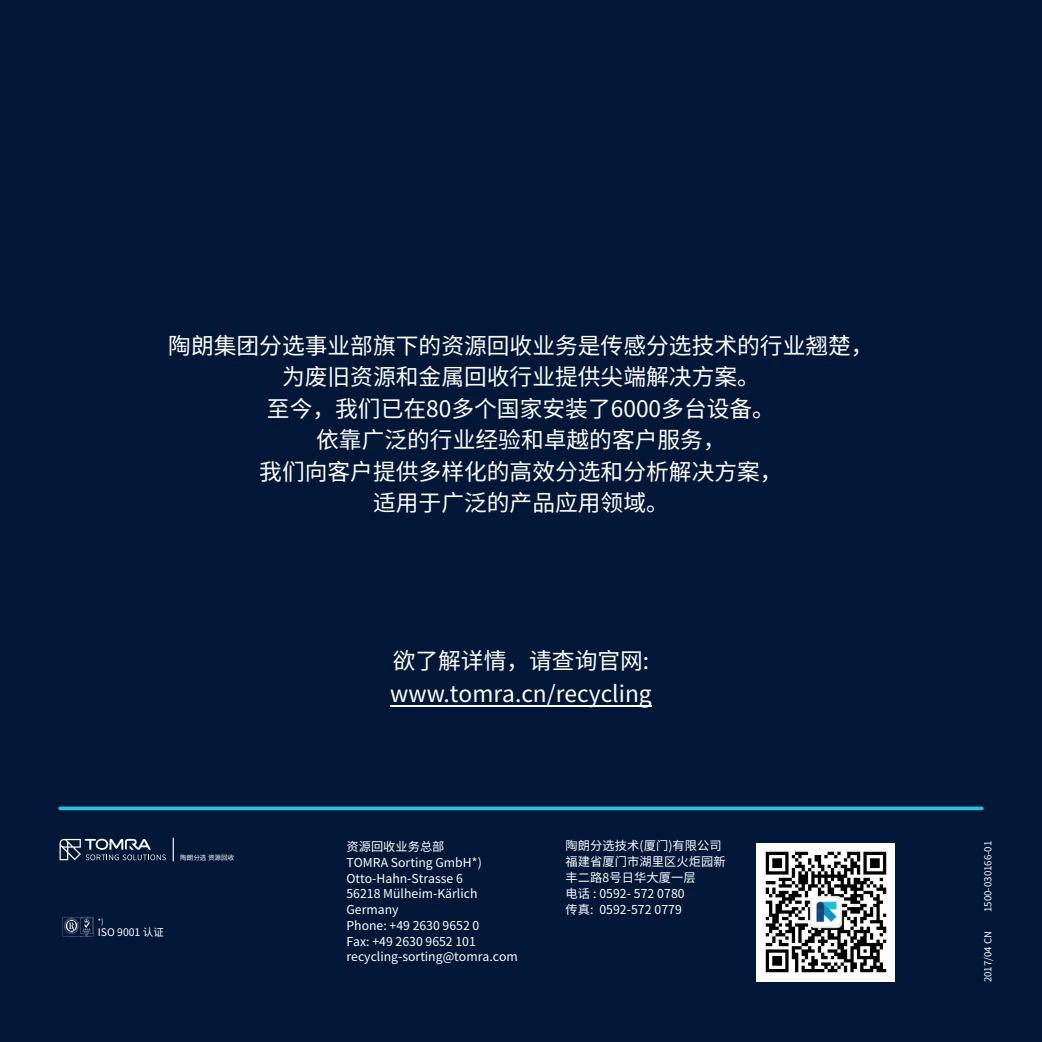
<style>
.page{position:relative;width:1042px;height:1042px;background:#001737}
.page>*{position:absolute;margin:0;border:0;box-sizing:border-box;transform-origin:0 0}
.t1{font:22.75px/31.5px "Source Han Sans CN";color:#fff;text-align:center}
.t2{font:12.25px/15.8px "Source Han Sans CN";color:#fff}
.t3{font:10.5px "Source Han Sans CN";color:#fff}
.t4{font:9.62px "Source Han Sans CN";color:#fff}
.t5{font:7px "Source Han Sans CN";color:#fff}
.t6{font:6.65px "Source Han Sans CN";color:#fff}
</style>
<div class="page">
<hr style="left:390px;top:705px;width:262px;height:1px;background:#fff">
<svg style="left:60px;top:806px;width:922px;height:4px;background:#23a8c3"></svg>
<svg style="left:63px;top:917px;width:30px;height:19px"></svg>
<svg style="left:173px;top:837px;width:1px;height:24px"></svg>
<svg style="left:60px;top:838px;width:106px;height:22px"></svg>
<img style="left:757px;top:843px;width:137px;height:138px">
<h1 class="t1" style="left:168px;top:330px;width:707px">陶朗集团分选事业部旗下的资源回收业务是传感分选技术的行业翘楚，为废旧资源和金属回收行业提供尖端解决方案。<br>至今，我们已在80多个国家安装了6000多台设备。<br>依靠广泛的行业经验和卓越的客户服务，<br>我们向客户提供多样化的高效分选和分析解决方案，<br>适用于广泛的产品应用领域。</h1>
<p class="t6" style="left:180px;top:853px;width:56px">陶朗分选 资源回收</p>
<p class="t5" style="left:98px;top:917px;width:7px">*)</p>
<p class="t3" style="left:98px;top:926px;width:68px">ISO 9001 认证</p>
<h1 class="t1" style="left:390px;top:645px;width:263px;line-height:32.7px;text-align:left">欲了解详情，请查询官网: www.tomra.cn/recycling</h1>
<p class="t2" style="left:346px;top:838px;width:173px">资源回收业务总部<br>TOMRA Sorting GmbH*)<br>Otto-Hahn-Strasse 6<br>56218 Mülheim-Kärlich<br>Germany<br>Phone: +49 2630 9652 0<br>Fax: +49 2630 9652 101 recycling-sorting@tomra.com</p>
<p class="t2" style="left:566px;top:838px;width:161px">陶朗分选技术(厦门)有限公司福建省厦门市湖里区火炬园新丰二路8号日华大厦一层<br>电话 : 0592- 572 0780<br>传真: 0592-572 0779</p>
<p class="t4" style="left:982px;top:912px;width:72px;rotate:-90deg">1500-030166-01</p>
<p class="t4" style="left:982px;top:982px;width:53px;rotate:-90deg">2017/04 CN</p>
</div>
